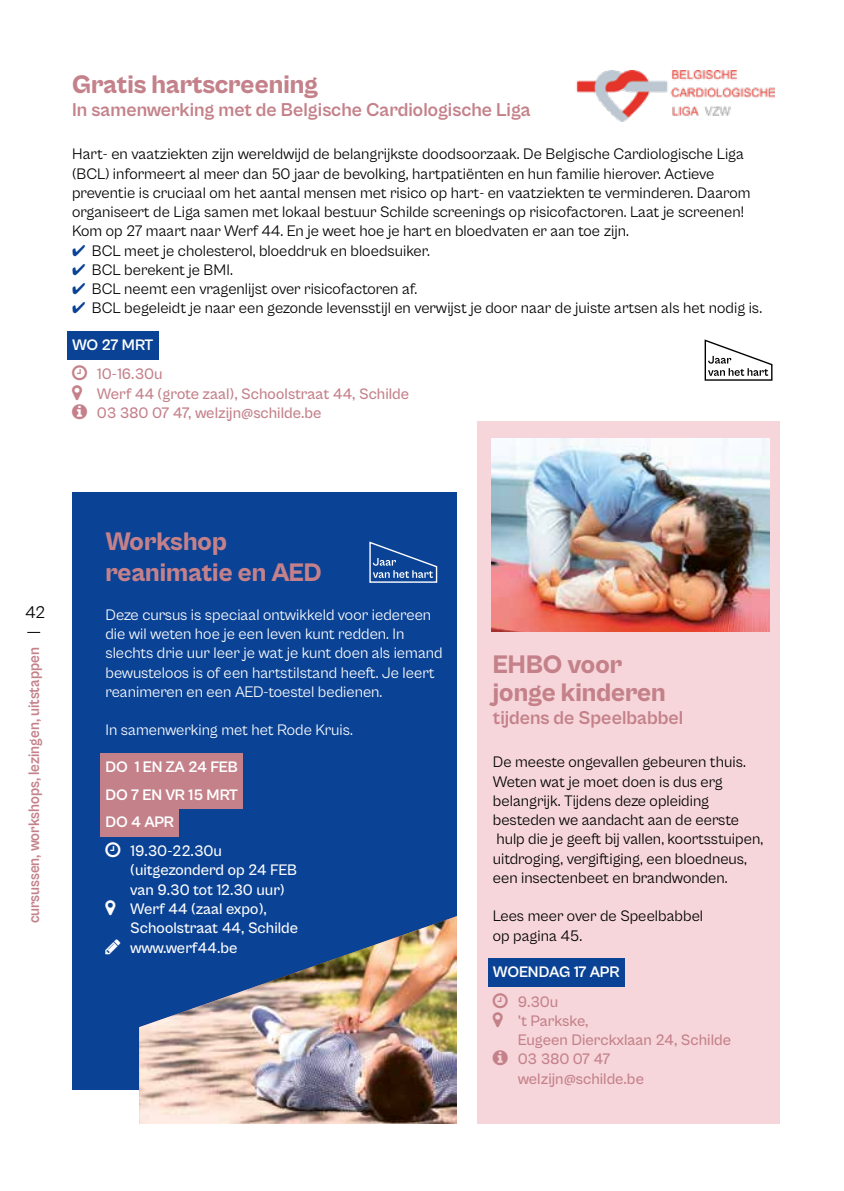
<style>
.page{position:relative;width:844px;height:1191px;background:#fff}
.page>*{position:absolute;margin:0;border:0;box-sizing:border-box;transform-origin:0 0}
.t1{font:800 26.25px/31.5px "Cabinet Grotesk";color:#c4818a}
.t2{font:700 19.25px "Cabinet Grotesk";color:#c4818a}
.t3{font:17.5px "Cabinet Grotesk";color:#000}
.t4{font:15.75px/19.2px "Cabinet Grotesk";color:#000}
.t5{font:15.75px/19.2px "Cabinet Grotesk";color:#fff}
.t6{font:500 15.75px/19.2px "Cabinet Grotesk";color:#c4818a}
.t7{font:500 15.75px/19.2px "Cabinet Grotesk";color:#fff}
.t8{font:700 15.75px/27.5px "Cabinet Grotesk";letter-spacing:-.015em;color:#fff;text-align:justify}
.t9{font:700 15.75px "Cabinet Grotesk";color:#c4818a;scale:.93 1}
.s1{color:#0a4295}
</style>
<div class="page">
<div style="left:72px;top:492px;width:385px;height:597px;background:#0a4295"></div>
<div style="left:477px;top:421px;width:302px;height:703px;background:#f6d6da"></div>
<div style="left:67px;top:331px;width:91px;height:28px;background:#0a4295"></div>
<div style="left:100px;top:753px;width:143px;height:28px;background:#c4818a"></div>
<div style="left:100px;top:781px;width:143px;height:28px;background:#c4818a"></div>
<div style="left:100px;top:808px;width:79px;height:28px;background:#c4818a"></div>
<div style="left:488px;top:958px;width:136px;height:29px;background:#0a4295"></div>
<img style="left:576px;top:70px;width:197px;height:52px">
<img style="left:491px;top:438px;width:278px;height:194px">
<svg style="left:704px;top:339px;width:69px;height:42px"></svg>
<svg style="left:369px;top:541px;width:69px;height:42px"></svg>
<img style="left:139px;top:916px;width:318px;height:208px">
<svg style="left:27px;top:632px;width:13px;height:1px"></svg>
<h1 class="t1" style="left:72px;top:69px;width:247px">Gratis hartscreening</h1>
<p class="t2" style="left:72px;top:99px;width:460px">In samenwerking met de Belgische Cardiologische Liga</p>
<p class="t4" style="left:72px;top:145px;width:679px">Hart- en vaatziekten zijn wereldwijd de belangrijkste doodsoorzaak. De Belgische Cardiologische Liga (BCL) informeert al meer dan 50 jaar de bevolking, hartpatiënten en hun familie hierover. Actieve preventie is cruciaal om het aantal mensen met risico op hart- en vaatziekten te verminderen. Daarom organiseert de Liga samen met lokaal bestuur Schilde screenings op risicofactoren. Laat je screenen!<br>Kom op 27 maart naar Werf 44. En je weet hoe je hart en bloedvaten er aan toe zijn.</p>
<p class="t4" style="left:72px;top:241px;width:359px"><span class="s1">✔</span> BCL meet je cholesterol, bloeddruk en bloedsuiker.</p>
<p class="t4" style="left:72px;top:260px;width:162px"><span class="s1">✔</span> BCL berekent je BMI.</p>
<p class="t4" style="left:72px;top:279px;width:346px"><span class="s1">✔</span> BCL neemt een vragenlijst over risicofactoren af.</p>
<p class="t4" style="left:72px;top:299px;width:691px"><span class="s1">✔</span> BCL begeleidt je naar een gezonde levensstijl en verwijst je door naar de juiste artsen als het nodig is.</p>
<p class="t8" style="left:72px;top:331px;width:83px">WO 27 MRT</p>
<p class="t6" style="left:97px;top:365px;width:314px">10-16.30u<br>Werf 44 (grote zaal), Schoolstraat 44, Schilde<br>03 380 07 47, welzijn@schilde.be</p>
<p class="t3" style="left:25px;top:603px;width:22px">42</p>
<p class="t9" style="left:25px;top:923px;width:298px;rotate:-90deg">cursussen, workshops, lezingen, uitstappen</p>
<h1 class="t1" style="left:105px;top:526px;width:218px">Workshop reanimatie en AED</h1>
<p class="t5" style="left:105px;top:605px;width:338px">Deze cursus is speciaal ontwikkeld voor iedereen die wil weten hoe je een leven kunt redden. In slechts drie uur leer je wat je kunt doen als iemand bewusteloos is of een hartstilstand heeft. Je leert reanimeren en een AED-toestel bedienen.</p>
<p class="t5" style="left:105px;top:720px;width:249px">In samenwerking met het Rode Kruis.</p>
<p class="t8" style="left:105px;top:753px;width:134px">DO 1 EN ZA 24 FEB DO 7 EN VR 15 MRT DO 4 APR</p>
<p class="t7" style="left:130px;top:841px;width:169px">19.30-22.30u (uitgezonderd op 24 FEB van 9.30 tot 12.30 uur)<br>Werf 44 (zaal expo),<br>Schoolstraat 44, Schilde www.werf44.be</p>
<h1 class="t1" style="left:492px;top:651px;width:174px;line-height:28px">EHBO voor jonge kinderen</h1>
<p class="t2" style="left:492px;top:707px;width:192px">tijdens de Speelbabbel</p>
<p class="t4" style="left:492px;top:752px;width:272px">De meeste ongevallen gebeuren thuis.<br>Weten wat je moet doen is dus erg belangrijk. Tijdens deze opleiding besteden we aandacht aan de eerste hulp die je geeft bij vallen, koortsstuipen, uitdroging, vergiftiging, een bloedneus, een insectenbeet en brandwonden.</p>
<p class="t4" style="left:492px;top:906px;width:212px">Lees meer over de Speelbabbel op pagina 45.</p>
<p class="t8" style="left:492px;top:958px;width:128px">WOENDAG 17 APR</p>
<p class="t6" style="left:517px;top:992px;width:215px">9.30u<br>’t Parkske,<br>Eugeen Dierckxlaan 24, Schilde<br>03 380 07 47 welzijn@schilde.be</p>
</div>
